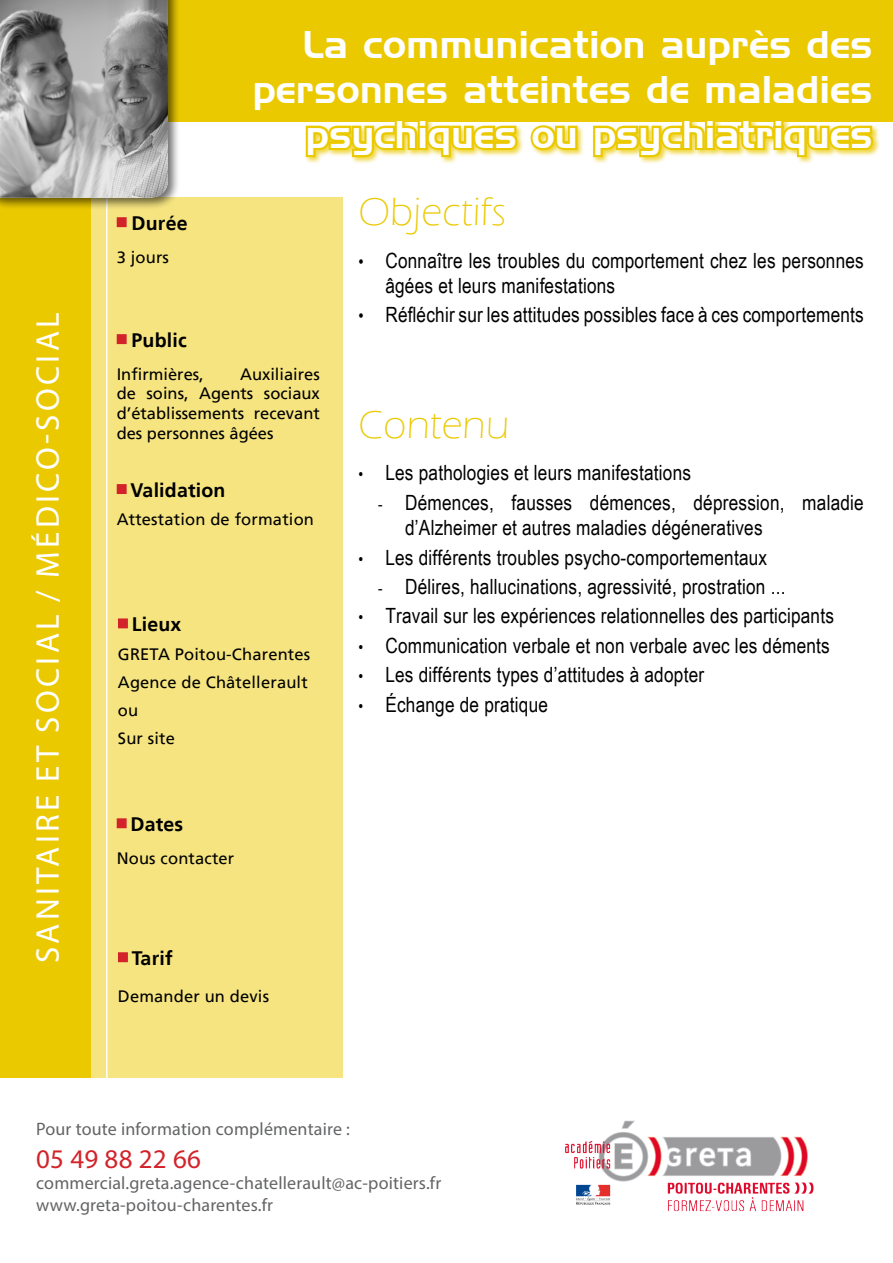
<style>
.page{position:relative;width:893px;height:1263px;background:#fff}
.page>*{position:absolute;margin:0;border:0;box-sizing:border-box;transform-origin:0 0}
.t1{font:300 40.5px "Eras ITC";letter-spacing:.01em;color:#ebc900}
.t2{font:37.5px/45px "Handel Gothic BT";letter-spacing:.01em;color:#fff;text-align:right}
.t3{font:33px "Myriad Pro";letter-spacing:.1em;color:#fff}
.t4{font:27px "Myriad Pro";letter-spacing:.01em;color:#d2232a}
.t5{font:21px/25.2px "Arial Narrow";letter-spacing:.01em;color:#000}
.t6{font:700 19.5px "Frutiger LT";letter-spacing:.01em;color:#000}
.t7{font:18px "Myriad Pro";letter-spacing:.01em;color:#636466}
.t8{font:16.5px/19.8px "Frutiger LT";letter-spacing:.01em;color:#000;text-align:justify}
.s1{font-size:18px}
.s2{font-size:16.5px}
</style>
<div class="page">
<div style="left:117px;top:0;width:776px;height:122px;background:#ebc900"></div>
<div style="left:87px;top:198px;width:256px;height:880px;background:#f5e480"></div>
<div style="left:0;top:198px;width:91px;height:880px;background:#ebc900"></div>
<img style="left:565px;top:1120px;width:249px;height:92px">
<hr style="left:106px;top:198px;width:2px;height:880px;background:#fff">
<div style="left:0;top:0;width:180px;height:210px;background:#000;opacity:.57"></div>
<img style="left:0;top:0;width:168px;height:198px">
<div style="left:253px;top:29px;width:628px;height:135px;background:#ebc900"></div>
<svg style="left:304px;top:122px;width:217px;height:37px"></svg>
<svg style="left:527px;top:123px;width:53px;height:30px"></svg>
<svg style="left:591px;top:122px;width:286px;height:37px"></svg>
<div style="left:117px;top:217px;width:10px;height:10px;background:#d2232a;border:2px solid #d2232a"></div>
<div style="left:117px;top:484px;width:10px;height:10px;background:#d2232a;border:2px solid #d2232a"></div>
<div style="left:118px;top:618px;width:10px;height:10px;background:#d2232a;border:2px solid #d2232a"></div>
<div style="left:117px;top:334px;width:10px;height:10px;background:#d2232a;border:2px solid #d2232a"></div>
<div style="left:118px;top:952px;width:10px;height:10px;background:#d2232a;border:2px solid #d2232a"></div>
<div style="left:117px;top:818px;width:10px;height:10px;background:#d2232a;border:2px solid #d2232a"></div>
<h3 class="t3" style="left:27px;top:963px;width:652px;rotate:-90deg">SANITAIRE ET SOCIAL / MÉDICO-SOCIAL</h3>
<p class="t6" style="left:132px;top:212px;width:58px">Durée</p>
<p class="t8" style="left:117px;top:247px;width:54px">3 jours</p>
<p class="t2" style="left:253px;top:22px;width:621px">La communication auprès des personnes atteintes de maladies psychiques ou psychiatriques</p>
<p class="t1" style="left:358px;top:190px;width:149px">Objectifs</p>
<p class="t5" style="left:385px;top:247px;width:480px;text-indent:-27px"><span class="s1">•</span> Connaître les troubles du comportement chez les personnes âgées et leurs manifestations</p>
<p class="t5" style="left:358px;top:301px;width:507px"><span class="s1">•</span> Réfléchir sur les attitudes possibles face à ces comportements</p>
<p class="t6" style="left:132px;top:329px;width:57px">Public</p>
<p class="t8" style="left:117px;top:364px;width:89px">Infirmières,</p>
<p class="t8" style="left:117px;top:364px;width:205px;text-indent:123px">Auxiliaires de soins, Agents sociaux d’établissements recevant des personnes âgées</p>
<p class="t6" style="left:131px;top:479px;width:96px">Validation</p>
<p class="t8" style="left:117px;top:510px;width:199px">Attestation de formation</p>
<p class="t6" style="left:132px;top:613px;width:51px">Lieux</p>
<p class="t8" style="left:118px;top:644px;width:194px">GRETA Poitou-Charentes</p>
<p class="t8" style="left:118px;top:672px;width:191px">Agence de Châtellerault</p>
<p class="t8" style="left:118px;top:701px;width:22px">ou</p>
<p class="t8" style="left:118px;top:729px;width:59px">Sur site</p>
<p class="t6" style="left:131px;top:813px;width:54px">Dates</p>
<p class="t8" style="left:117px;top:848px;width:119px">Nous contacter</p>
<p class="t6" style="left:132px;top:947px;width:42px">Tarif</p>
<p class="t8" style="left:118px;top:986px;width:153px">Demander un devis</p>
<p class="t1" style="left:358px;top:402px;width:152px">Contenu</p>
<p class="t5" style="left:358px;top:460px;width:334px"><span class="s2">•</span> Les pathologies et leurs manifestations</p>
<p class="t5" style="left:405px;top:489px;width:460px;text-indent:-27px"><span class="s2">-</span> Démences, fausses démences, dépression, maladie d’Alzheimer et autres maladies dégéneratives</p>
<p class="t5" style="left:358px;top:544px;width:410px"><span class="s2">•</span> Les différents troubles psycho-comportementaux</p>
<p class="t5" style="left:378px;top:573px;width:409px"><span class="s2">-</span> Délires, hallucinations, agressivité, prostration ...</p>
<p class="t5" style="left:358px;top:603px;width:477px"><span class="s2">•</span> Travail sur les expériences relationnelles des participants</p>
<p class="t5" style="left:358px;top:632px;width:473px"><span class="s2">•</span> Communication verbale et non verbale avec les déments</p>
<p class="t5" style="left:358px;top:662px;width:347px"><span class="s2">•</span> Les différents types d’attitudes à adopter</p>
<p class="t5" style="left:358px;top:691px;width:191px"><span class="s2">•</span> Échange de pratique</p>
<p class="t7" style="left:36px;top:1118px;width:315px">Pour toute information complémentaire :</p>
<p class="t4" style="left:36px;top:1142px;width:166px">05 49 88 22 66</p>
<p class="t7" style="left:36px;top:1172px;width:407px">commercial.greta.agence-chatellerault@ac-poitiers.fr</p>
<p class="t7" style="left:36px;top:1194px;width:238px">www.greta-poitou-charentes.fr</p>
</div>
